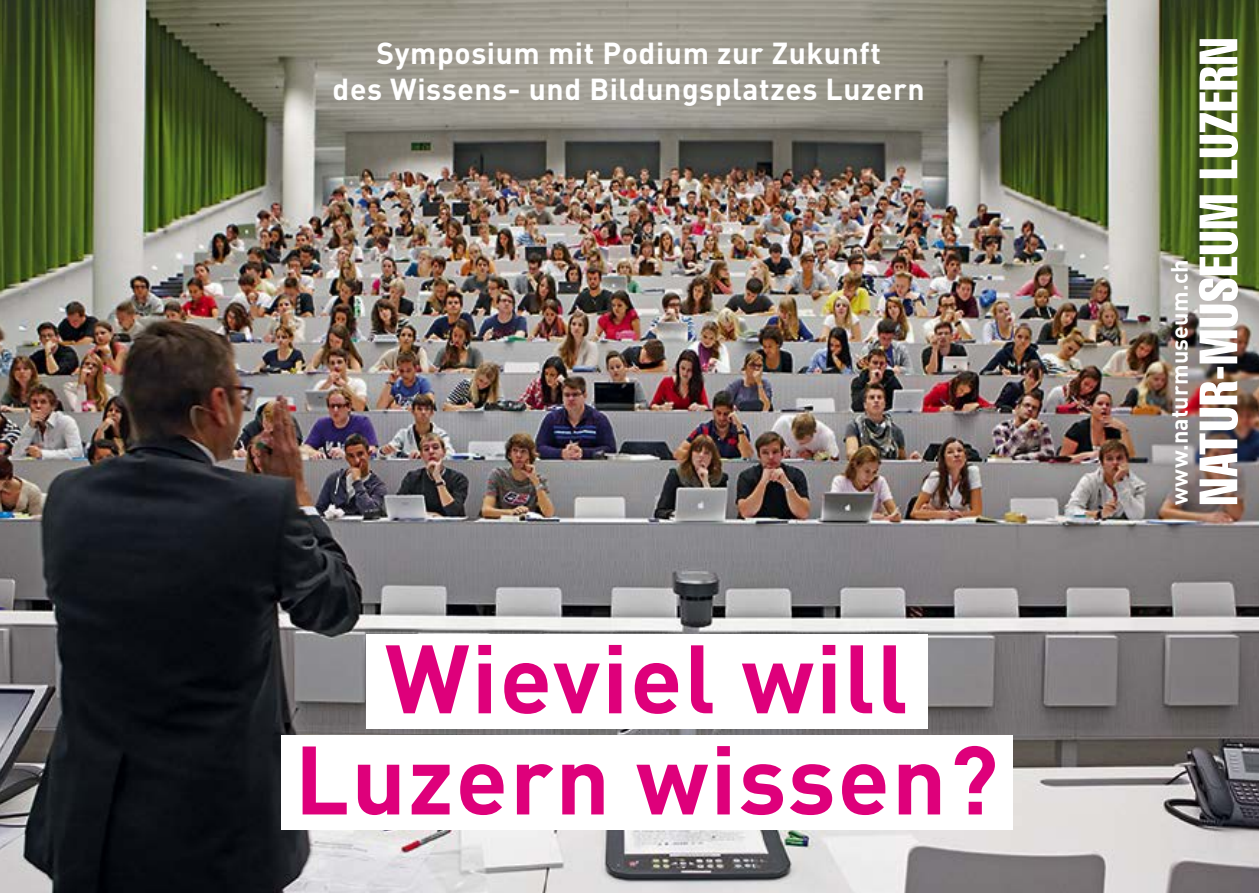
<style>
.page{position:relative;width:1259px;height:893px;background:#fff}
.page>*{position:absolute;margin:0;border:0;box-sizing:border-box;transform-origin:0 0}
.t1{font:700 95.4px "DIN";letter-spacing:.02em;color:#de007b}
.t2{font:700 30px/36px "DIN";letter-spacing:.02em;color:#fff;text-align:center}
.nm_untertitel{font:700 23.4px "DIN";letter-spacing:.01em;color:#fff}
</style>
<div class="page">
<img style="left:0;top:0;width:1259px;height:893px">
<img style="left:1199px;top:381px;width:39px;height:123px">
<div style="left:1217px;top:367px;width:6px;height:12px;background:#fff"></div>
<svg style="left:1198px;top:195px;width:40px;height:168px"></svg>
<svg style="left:1199px;top:39px;width:39px;height:139px"></svg>
<div style="left:366px;top:634px;width:561px;height:95px;background:#fff"></div>
<div style="left:281px;top:735px;width:731px;height:95px;background:#fff"></div>
<p class="t2" style="left:332px;top:34px;width:593px">Symposium mit Podium zur Zukunft<br>des Wissens- und Bildungsplatzes Luzern</p>
<p class="t1" style="left:385px;top:616px;width:524px">Wieviel will</p>
<p class="t1" style="left:295px;top:718px;width:705px">Luzern wissen?</p>
<p class="nm_untertitel" style="left:1164px;top:504px;width:247px;rotate:-90deg">www.naturmuseum.ch</p>
</div>
